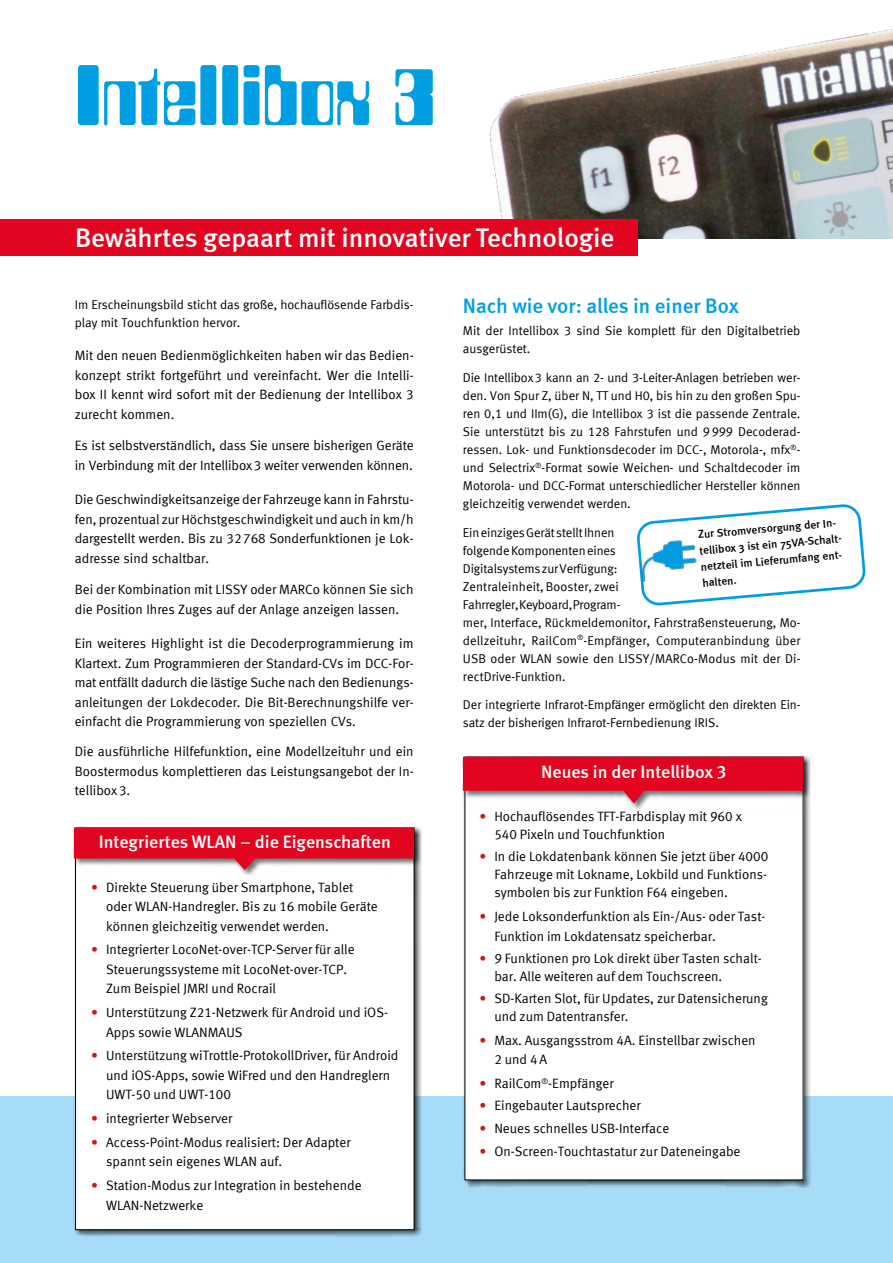
<style>
.page{position:relative;width:893px;height:1263px;background:#fff}
.page>*{position:absolute;margin:0;border:0;box-sizing:border-box;transform-origin:0 0}
.Head_cyan{font:90px "Countdown D";color:#009fe3}
.Head_Balken{font:27px "Meta Medium LF";color:#fff}
.Head_x_schwarz{font:21px "Meta Medium LF";color:#009fe3}
.Head_x_schwarz-2{font:18px "Meta Medium LF";color:#fff}
.Text__2_5{font:13.5px/19.5px "Meta Normal LF";color:#000}
.Text__2_5_ohne_Raster{font:12.75px/18px "Meta Normal LF";color:#000}
.Text__2_5_ohne_Raster-2{font:500 11.55px/16.2px "Meta";color:#000}
.s1{color:#cd1719}
</style>
<div class="page">
<hr style="left:892px;top:920px;width:1px;height:343px;background:#a7dcf8">
<img style="left:458px;top:29px;width:435px;height:210px">
<div style="left:0;top:1097px;width:893px;height:166px;background:#a7dcf8"></div>
<div style="left:0;top:220px;width:638px;height:36px;background:#e3051f"></div>
<div style="left:463px;top:755px;width:348px;height:433px;background:#000;opacity:.7"></div>
<div style="left:465px;top:757px;width:338px;height:423px;background:#fff"></div>
<div style="left:461px;top:755px;width:349px;height:55px;background:#000;opacity:.55"></div>
<svg style="left:463px;top:757px;width:340px;height:46px;background:#dd384b"></svg>
<div style="left:73px;top:826px;width:349px;height:412px;background:#000;opacity:.7"></div>
<div style="left:76px;top:828px;width:338px;height:402px;background:#fff"></div>
<div style="left:72px;top:826px;width:349px;height:51px;background:#000;opacity:.55"></div>
<svg style="left:74px;top:827px;width:340px;height:43px;background:#dc3a4d"></svg>
<svg style="left:640px;top:505px;width:225px;height:100px"></svg>
<img style="left:637px;top:521px;width:70px;height:61px">
<p class="Head_cyan" style="left:75px;top:46px;width:362px">Intellibox 3</p>
<p class="Head_Balken" style="left:75px;top:222px;width:541px">Bewährtes gepaart mit innovativer Technologie</p>
<p class="Text__2_5_ohne_Raster" style="left:75px;top:296px;width:340px">Im Erscheinungsbild sticht das große, hochauflösende Farbdis&shy;play mit Touchfunktion hervor.</p>
<p class="Text__2_5" style="left:75px;top:345px;width:340px;text-align:justify">Mit den neuen Bedienmöglichkeiten haben wir das Bedien&shy;konzept strikt fortgeführt und vereinfacht. Wer die Intelli&shy;box II kennt wird sofort mit der Bedienung der Intellibox 3 zurecht kommen.</p>
<p class="Text__2_5" style="left:75px;top:435px;width:340px">Es ist selbstverständlich, dass Sie unsere bisherigen Geräte in Verbindung mit der Intellibox3 weiter verwenden können.</p>
<p class="Text__2_5" style="left:75px;top:489px;width:340px;text-align:justify">Die Geschwindigkeitsanzeige der Fahrzeuge kann in Fahrstu&shy;fen, prozentual zur Höchstgeschwindigkeit und auch in km/h dargestellt werden. Bis zu 32768 Sonderfunktionen je Lok&shy;adresse sind schaltbar.</p>
<p class="Text__2_5" style="left:75px;top:579px;width:340px">Bei der Kombination mit LISSY oder MARCo können Sie sich die Position Ihres Zuges auf der Anlage anzeigen lassen.</p>
<p class="Text__2_5" style="left:75px;top:633px;width:340px;text-align:justify">Ein weiteres Highlight ist die Decoderprogrammierung im Klartext. Zum Programmieren der Standard-CVs im DCC-For&shy;mat entfällt dadurch die lästige Suche nach den Bedienungs&shy;anleitungen der Lokdecoder. Die Bit-Berechnungshilfe ver&shy;einfacht die Programmierung von speziellen CVs.</p>
<p class="Text__2_5" style="left:75px;top:741px;width:340px;text-align:justify">Die ausführliche Hilfefunktion, eine Modellzeituhr und ein Boostermodus komplettieren das Leistungsangebot der In&shy;tellibox3.</p>
<p class="Head_x_schwarz-2" style="left:99px;top:832px;width:294px">Integriertes WLAN – die Eigenschaften</p>
<p class="Text__2_5" style="left:106px;top:877px;width:273px;text-indent:-15px"><span class="s1">•</span> Direkte Steuerung über Smartphone, Tablet oder WLAN-Handregler. Bis zu 16 mobile Geräte können gleichzeitig verwendet werden.</p>
<p class="Text__2_5" style="left:106px;top:940px;width:250px;text-indent:-15px"><span class="s1">•</span> Integrierter LocoNet-over-TCP-Server für alle<br>Steuerungssysteme mit LocoNet-over-TCP.<br>Zum Beispiel JMRI und Rocrail</p>
<p class="Text__2_5" style="left:106px;top:1002px;width:283px;text-indent:-15px"><span class="s1">•</span> Unterstützung Z21-Netzwerk für Android und iOS-<br>Apps sowie WLANMAUS</p>
<p class="Text__2_5" style="left:106px;top:1046px;width:294px;text-indent:-15px"><span class="s1">•</span> Unterstützung wiTrottle-ProtokollDriver, für Android und iOS-Apps, sowie WiFred und den Handreglern<br>UWT-50 und UWT-100</p>
<p class="Text__2_5" style="left:91px;top:1108px;width:143px"><span class="s1">•</span> integrierter Webserver</p>
<p class="Text__2_5" style="left:106px;top:1132px;width:246px;text-indent:-15px"><span class="s1">•</span> Access-Point-Modus realisiert: Der Adapter spannt sein eigenes WLAN auf.</p>
<p class="Text__2_5" style="left:106px;top:1175px;width:257px;text-indent:-15px"><span class="s1">•</span> Station-Modus zur Integration in bestehende<br>WLAN-Netzwerke</p>
<p class="Head_x_schwarz" style="left:463px;top:294px;width:277px">Nach wie vor: alles in einer Box</p>
<p class="Text__2_5_ohne_Raster" style="left:463px;top:322px;width:339px">Mit der Intellibox 3 sind Sie komplett für den Digitalbetrieb ausgerüstet.</p>
<p class="Text__2_5_ohne_Raster" style="left:463px;top:368px;width:339px;text-align:justify">Die Intellibox3 kann an 2- und 3-Leiter-Anlagen betrieben wer&shy;den. Von Spur Z, über N, TT und H0, bis hin zu den großen Spu&shy;ren 0,1 und IIm(G), die Intellibox 3 ist die passende Zentrale.<br>Sie unterstützt bis zu 128 Fahrstufen und 9999 Decoderad&shy;ressen. Lok- und Funktionsdecoder im DCC-, Motorola-, mfx<sup>®</sup>- und Selectrix<sup>®</sup>-Format sowie Weichen- und Schaltdecoder im Motorola- und DCC-Format unterschiedlicher Hersteller können gleichzeitig verwendet werden.</p>
<p class="Text__2_5_ohne_Raster" style="left:463px;top:523px;width:339px">Ein einziges Gerät stellt Ihnen<br>folgende Komponenten eines<br>Digitalsystems zur Verfügung:<br>Zentraleinheit, Booster, zwei<br>Fahrregler, Keyboard, Program-<br>mer, Interface, Rückmeldemonitor, Fahrstraßensteuerung, Mo&shy;dellzeituhr, RailCom<sup>®</sup>-Empfänger, Computeranbindung über USB oder WLAN sowie den LISSY/MARCo-Modus mit der Di&shy;rectDrive-Funktion.</p>
<p class="Text__2_5_ohne_Raster" style="left:463px;top:696px;width:339px">Der integrierte Infrarot-Empfänger ermöglicht den direkten Ein&shy;satz der bisherigen Infrarot-Fernbedienung IRIS.</p>
<p class="Text__2_5_ohne_Raster-2" style="left:697px;top:526px;width:146px;rotate:-5deg">Zur Stromversorgung der In&shy;tellibox 3 ist ein 75VA-Schalt&shy;netzteil im Lieferumfang ent&shy;halten.</p>
<p class="Head_x_schwarz-2" style="left:541px;top:761px;width:187px">Neues in der Intellibox 3</p>
<p class="Text__2_5" style="left:494px;top:807px;width:249px;line-height:18px;text-indent:-15px"><span class="s1">•</span> Hochauflösendes TFT-Farbdisplay mit 960 x<br>540 Pixeln und Touchfunktion</p>
<p class="Text__2_5" style="left:494px;top:847px;width:275px;line-height:18px;text-indent:-15px"><span class="s1">•</span> In die Lokdatenbank können Sie jetzt über 4000<br>Fahrzeuge mit Lokname, Lokbild und Funktions&shy;symbolen bis zur Funktion F64 eingeben.</p>
<p class="Text__2_5" style="left:494px;top:906px;width:273px;text-indent:-15px"><span class="s1">•</span> Jede Loksonderfunktion als Ein-/Aus- oder Tast-<br>Funktion im Lokdatensatz speicherbar.</p>
<p class="Text__2_5" style="left:494px;top:949px;width:269px;line-height:18px;text-indent:-15px"><span class="s1">•</span> 9 Funktionen pro Lok direkt über Tasten schalt&shy;bar. Alle weiteren auf dem Touchscreen.</p>
<p class="Text__2_5" style="left:494px;top:989px;width:275px;line-height:18px;text-indent:-15px"><span class="s1">•</span> SD-Karten Slot, für Updates, zur Datensicherung und zum Datentransfer.</p>
<p class="Text__2_5" style="left:494px;top:1030px;width:263px;text-indent:-15px"><span class="s1">•</span> Max. Ausgangsstrom 4A. Einstellbar zwischen<br>2 und 4A</p>
<p class="Text__2_5" style="left:479px;top:1074px;width:136px"><span class="s1">•</span> RailCom<sup>®</sup>-Empfänger</p>
<p class="Text__2_5" style="left:479px;top:1096px;width:163px"><span class="s1">•</span> Eingebauter Lautsprecher</p>
<p class="Text__2_5" style="left:479px;top:1118px;width:191px"><span class="s1">•</span> Neues schnelles USB-Interface</p>
<p class="Text__2_5" style="left:479px;top:1142px;width:263px"><span class="s1">•</span> On-Screen-Touchtastatur zur Dateneingabe</p>
</div>
